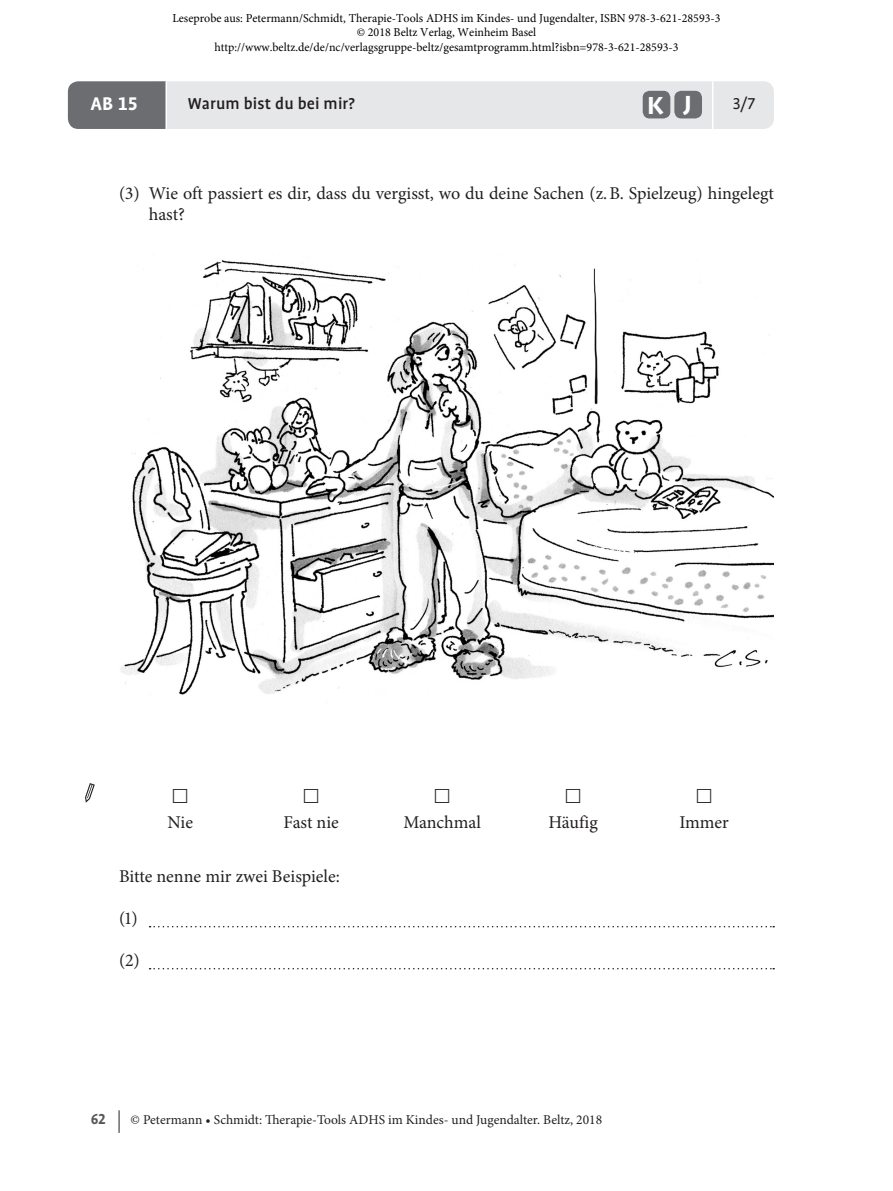
<style>
.page{position:relative;width:893px;height:1191px;background:#fff}
.page>*{position:absolute;margin:0;border:0;box-sizing:border-box;transform-origin:0 0}
.AB_Icon_EJKT{font:700 29.55px "Profile OT";color:#fff}
.AB_Icon_EJKT-2{font:700 28.35px "Profile OT";color:#fff}
.t1{font:700 21px "Profile OT";color:#fff}
.AB_stumpf_LZ_vor{font:18px/21px "Minion Pro";color:#231f20}
.Tab_GT_stumpf_ztr{font:18px "Minion Pro";letter-spacing:-.005em;color:#231f20}
.AB_Kopf_Titel{font:500 18px "Profile OT";letter-spacing:.005em;color:#231f20}
.t2{font:18px "Profile OT";color:#231f20}
.t3{font:700 16.5px "Profile OT";color:#57585a}
.t4{font:13.5px "Minion Pro";color:#231f20}
.t5{font:12px/14.4px "Minion Pro";color:#000;text-align:center}
</style>
<div class="page">
<svg style="left:119px;top:1110px;width:1px;height:22px"></svg>
<div style="left:146px;top:81px;width:628px;height:48px;background:#e6e7e9;border-radius:10px"></div>
<div style="left:68px;top:81px;width:98px;height:48px;background:#6c6d70"></div>
<hr style="left:166px;top:81px;width:1px;height:48px;background:#fff">
<hr style="left:712px;top:81px;width:1px;height:48px;background:#fff">
<svg style="left:150px;top:926px;width:624px;height:1px"></svg>
<svg style="left:150px;top:968px;width:624px;height:1px"></svg>
<div style="left:643px;top:91px;width:27px;height:27px;background:#6c6d70;border-radius:7px"></div>
<div style="left:674px;top:91px;width:28px;height:27px;background:#6c6d70;border-radius:7px"></div>
<img style="left:120px;top:260px;width:654px;height:435px">
<svg style="left:85px;top:783px;width:10px;height:19px"></svg>
<p class="t5" style="left:172px;top:11px;width:550px">Leseprobe aus: Petermann/Schmidt, Therapie-Tools ADHS im Kindes- und Jugendalter, ISBN 978-3-621-28593-3 © 2018 Beltz Verlag, Weinheim Basel http://www.beltz.de/de/nc/verlagsgruppe-beltz/gesamtprogramm.html?isbn=978-3-621-28593-3</p>
<p class="t1" style="left:91px;top:92px;width:49px">AB 15</p>
<p class="AB_Kopf_Titel" style="left:188px;top:94px;width:168px">Warum bist du bei mir?</p>
<p class="AB_Icon_EJKT-2" style="left:647px;top:90px;width:18px">K</p>
<p class="AB_Icon_EJKT" style="left:684px;top:86px;width:10px">J</p>
<p class="t2" style="left:733px;top:94px;width:24px">3/7</p>
<p class="AB_stumpf_LZ_vor" style="left:149px;top:183px;width:627px;text-indent:-30px">(3) Wie oft passiert es dir, dass du vergisst, wo du deine Sachen (z.B. Spielzeug) hingelegt hast?</p>
<p class="Tab_GT_stumpf_ztr" style="left:168px;top:810px;width:27px">Nie</p>
<p class="Tab_GT_stumpf_ztr" style="left:283px;top:810px;width:57px">Fast nie</p>
<p class="Tab_GT_stumpf_ztr" style="left:403px;top:810px;width:79px">Manchmal</p>
<p class="Tab_GT_stumpf_ztr" style="left:548px;top:810px;width:51px">Häufig</p>
<p class="Tab_GT_stumpf_ztr" style="left:679px;top:810px;width:51px">Immer</p>
<p class="AB_stumpf_LZ_vor" style="left:119px;top:865px;width:222px">Bitte nenne mir zwei Beispiele:</p>
<p class="AB_stumpf_LZ_vor" style="left:119px;top:908px;width:20px">(1)</p>
<p class="AB_stumpf_LZ_vor" style="left:119px;top:950px;width:22px">(2)</p>
<h3 class="t3" style="left:91px;top:1110px;width:17px">62</h3>
<p class="t4" style="left:131px;top:1110px;width:473px">© Petermann • Schmidt: Therapie-Tools ADHS im Kindes- und Jugendalter. Beltz, 2018</p>
</div>
